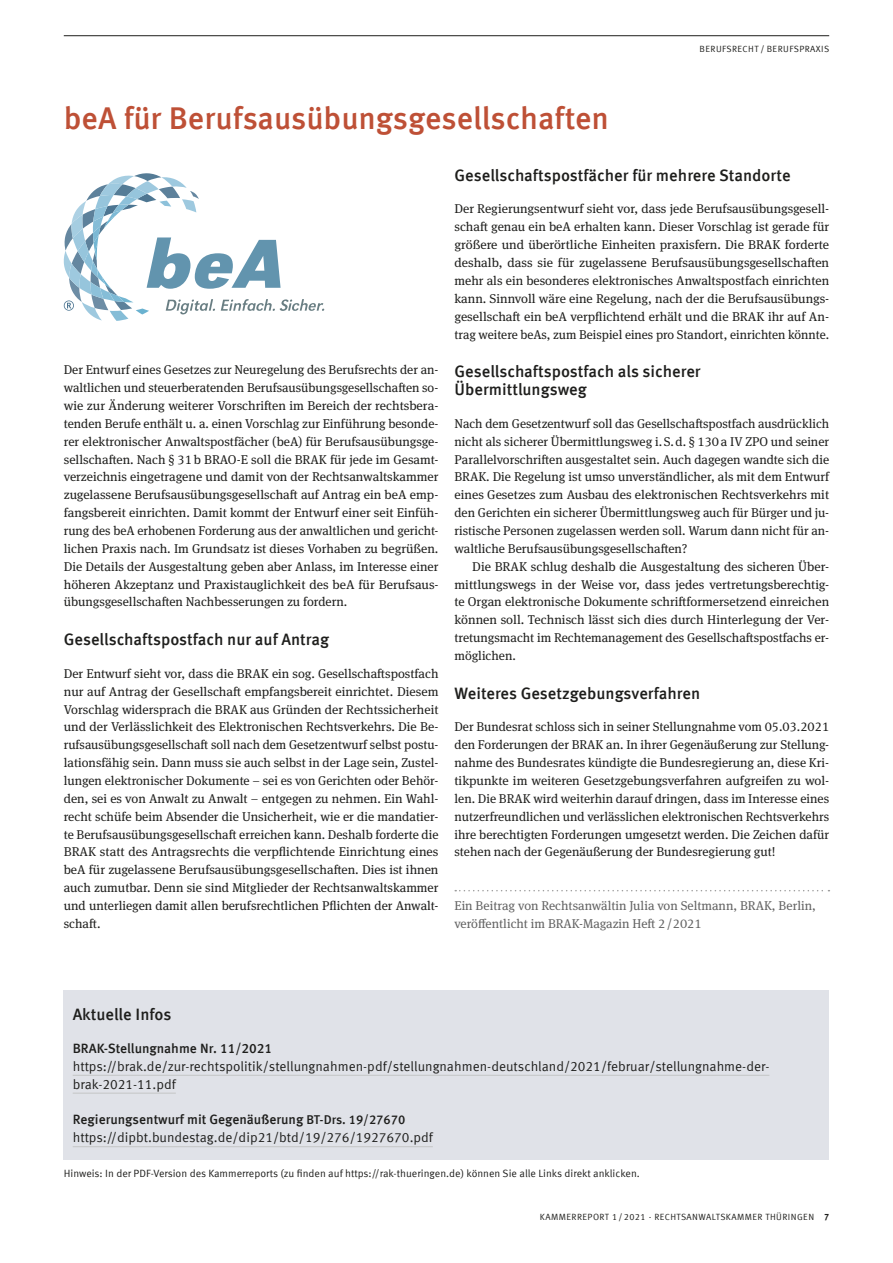
<style>
.page{position:relative;width:893px;height:1263px;background:#fff}
.page>*{position:absolute;margin:0;border:0;box-sizing:border-box;transform-origin:0 0}
.h2_infotext{font:500 31.5px "Meta Offc";letter-spacing:-.005em;color:#be5036}
.h3_default{font:500 16.5px/17.9px "Meta Offc";color:#1e1e1c}
.p_sans_left{font:13.5px/17.9px "Meta Offc Norm";color:#1e1e1c}
.p_sans_left-2{font:500 13.5px "Meta Offc";color:#1e1e1c}
.p_follow{font:12.75px/17.9px "Meta Serif OT";color:#1e1e1c;text-align:justify}
.p_source{font:12.75px/17.9px "Meta Serif OT";color:#626262}
.p_sans_small{font:10.5px "Meta Offc Norm";color:#1e1e1c}
.t1{font:9px "Meta Offc Norm";letter-spacing:.05em;color:#1e1e1c}
.s1{font-size:12.75px}
.s2{font-family:"Meta Offc";font-weight:700}
</style>
<div class="page">
<hr style="left:64px;top:35px;width:765px;height:1px;background:#1e1e1c">
<div style="left:64px;top:990px;width:765px;height:170px;background:#e0e2e8"></div>
<hr style="left:73px;top:1075px;width:696px;height:1px;background:#c4c5c5">
<hr style="left:73px;top:1093px;width:103px;height:1px;background:#c4c5c5">
<hr style="left:73px;top:1146px;width:360px;height:1px;background:#c4c5c5">
<svg style="left:455px;top:890px;width:374px;height:1px"></svg>
<svg style="left:64px;top:173px;width:260px;height:148px"></svg>
<p class="h2_infotext" style="left:64px;top:99px;width:547px">beA für Berufsausübungsgesellschaften</p>
<p class="t1" style="left:699px;top:43px;width:12px">Berufsrecht</p>
<p class="t1" style="left:761px;top:43px;width:19px">/Berufs</p>
<p class="t1" style="left:799px;top:43px;width:27px">praxis</p>
<p class="p_follow" style="left:64px;top:361px;width:376px">Der Entwurf eines Gesetzes zur Neuregelung des Berufsrechts der an&shy;waltlichen und steuerberatenden Berufsausübungsgesellschaften so&shy;wie zur Änderung weiterer Vorschriften im Bereich der rechtsbera&shy;tenden Berufe enthält u. a. einen Vorschlag zur Einführung besonde&shy;rer elektronischer Anwaltspostfächer (beA) für Berufsausübungsge&shy;sellschaften. Nach § 31b BRAO-E soll die BRAK für jede im Gesamt&shy;verzeichnis eingetragene und damit von der Rechtsanwaltskammer zugelassene Berufsausübungsgesellschaft auf Antrag ein beA emp&shy;fangsbereit einrichten. Damit kommt der Entwurf einer seit Einfüh&shy;rung des beA erhobenen Forderung aus der anwaltlichen und gericht&shy;lichen Praxis nach. Im Grundsatz ist dieses Vorhaben zu begrüßen.<br>Die Details der Ausgestaltung geben aber Anlass, im Interesse einer höheren Akzeptanz und Praxistauglichkeit des beA für Berufsaus&shy;übungsgesellschaften Nachbesserungen zu fordern.</p>
<p class="h3_default" style="left:64px;top:631px;width:267px">Gesellschaftspostfach nur auf Antrag</p>
<p class="p_follow" style="left:64px;top:664px;width:376px">Der Entwurf sieht vor, dass die BRAK ein sog. Gesellschaftspostfach nur auf Antrag der Gesellschaft empfangsbereit einrichtet. Diesem Vorschlag widersprach die BRAK aus Gründen der Rechtssicherheit und der Verlässlichkeit des Elektronischen Rechtsverkehrs. Die Be&shy;rufsausübungsgesellschaft soll nach dem Gesetzentwurf selbst postu&shy;lationsfähig sein. Dann muss sie auch selbst in der Lage sein, Zustel&shy;lungen elektronischer Dokumente – sei es von Gerichten oder Behör&shy;den, sei es von Anwalt zu Anwalt – entgegen zu nehmen. Ein Wahl&shy;recht schüfe beim Absender die Unsicherheit, wie er die mandatier&shy;te Berufsausübungsgesellschaft erreichen kann. Deshalb forderte die BRAK statt des Antragsrechts die verpflichtende Einrichtung eines beA für zugelassene Berufsausübungsgesellschaften. Dies ist ihnen auch zumutbar. Denn sie sind Mitglieder der Rechtsanwaltskammer und unterliegen damit allen berufsrechtlichen Pflichten der Anwalt&shy;schaft.</p>
<p class="h3_default" style="left:454px;top:167px;width:338px">Gesellschaftspostfächer für mehrere Standorte</p>
<p class="p_follow" style="left:454px;top:200px;width:376px">Der Regierungsentwurf sieht vor, dass jede Berufsausübungsgesell&shy;schaft genau ein beA erhalten kann. Dieser Vorschlag ist gerade für größere und überörtliche Einheiten praxisfern. Die BRAK forderte deshalb, dass sie für zugelassene Berufsausübungsgesellschaften mehr als ein besonderes elektronisches Anwaltspostfach einrichten kann. Sinnvoll wäre eine Regelung, nach der die Berufsausübungs&shy;gesellschaft ein beA verpflichtend erhält und die BRAK ihr auf An&shy;trag weitere beAs, zum Beispiel eines pro Standort, einrichten könnte.</p>
<p class="h3_default" style="left:454px;top:363px;width:248px">Gesellschaftspostfach als sicherer<br>Übermittlungsweg</p>
<p class="p_follow" style="left:454px;top:414px;width:376px">Nach dem Gesetzentwurf soll das Gesellschaftspostfach ausdrücklich nicht als sicherer Übermittlungsweg i.S.d. § 130a IV ZPO und seiner Parallelvorschriften ausgestaltet sein. Auch dagegen wandte sich die BRAK. Die Regelung ist umso unverständlicher, als mit dem Entwurf eines Gesetzes zum Ausbau des elektronischen Rechtsverkehrs mit den Gerichten ein sicherer Übermittlungsweg auch für Bürger und ju&shy;ristische Personen zugelassen werden soll. Warum dann nicht für an&shy;waltliche Berufsausübungsgesellschaften?</p>
<p class="p_follow" style="left:454px;top:557px;width:376px;text-indent:18px">Die BRAK schlug deshalb die Ausgestaltung des sicheren Über&shy;mittlungswegs in der Weise vor, dass jedes vertretungsberechtig&shy;te Organ elektronische Dokumente schriftformersetzend einreichen können soll. Technisch lässt sich dies durch Hinterlegung der Ver&shy;tretungsmacht im Rechtemanagement des Gesellschaftspostfachs er&shy;möglichen.</p>
<p class="h3_default" style="left:454px;top:685px;width:247px">Weiteres Gesetzgebungsverfahren</p>
<p class="p_follow" style="left:454px;top:718px;width:376px">Der Bundesrat schloss sich in seiner Stellungnahme vom 05.03.2021 den Forderungen der BRAK an. In ihrer Gegenäußerung zur Stellung&shy;nahme des Bundesrates kündigte die Bundesregierung an, diese Kri&shy;tikpunkte im weiteren Gesetzgebungsverfahren aufgreifen zu wol&shy;len. Die BRAK wird weiterhin darauf dringen, dass im Interesse eines nutzerfreundlichen und verlässlichen elektronischen Rechtsverkehrs ihre berechtigten Forderungen umgesetzt werden. Die Zeichen dafür stehen nach der Gegenäußerung der Bundesregierung gut!</p>
<p class="p_source" style="left:454px;top:897px;width:363px">Ein Beitrag von Rechtsanwältin Julia von Seltmann, BRAK, Berlin, veröffentlicht im BRAK-Magazin Heft 2/2021</p>
<p class="h3_default" style="left:73px;top:1006px;width:100px">Aktuelle Infos</p>
<p class="p_sans_left-2" style="left:73px;top:1040px;width:201px">BRAK-Stellungnahme Nr. 11/2021</p>
<p class="p_sans_left" style="left:73px;top:1057px;width:698px">https://brak.de/zur-rechtspolitik/stellungnahmen-pdf/stellungnahmen-deutschland/2021/februar/stellungnahme-der&shy;brak-2021-11.pdf</p>
<p class="p_sans_left-2" style="left:73px;top:1112px;width:334px">Regierungsentwurf mit Gegenäußerung <span class="s1">BT-Drs. 19/27670</span></p>
<p class="p_sans_left" style="left:73px;top:1129px;width:362px">https://dipbt.bundestag.de/dip21/btd/19/276/1927670.pdf</p>
<p class="p_sans_small" style="left:64px;top:1167px;width:577px">Hinweis: In der PDF-Version des Kammerreports (zu finden auf https://rak-thueringen.de) können Sie alle Links direkt anklicken.</p>
<p class="t1" style="left:540px;top:1212px;width:12px">Kammer-re</p>
<p class="t1" style="left:588px;top:1212px;width:12px">port</p>
<p class="t1" style="left:612px;top:1212px;width:219px">1/2021 · RECHTSANWALTSKAMMER THÜRINGEN <span class="s2">7</span></p>
</div>
